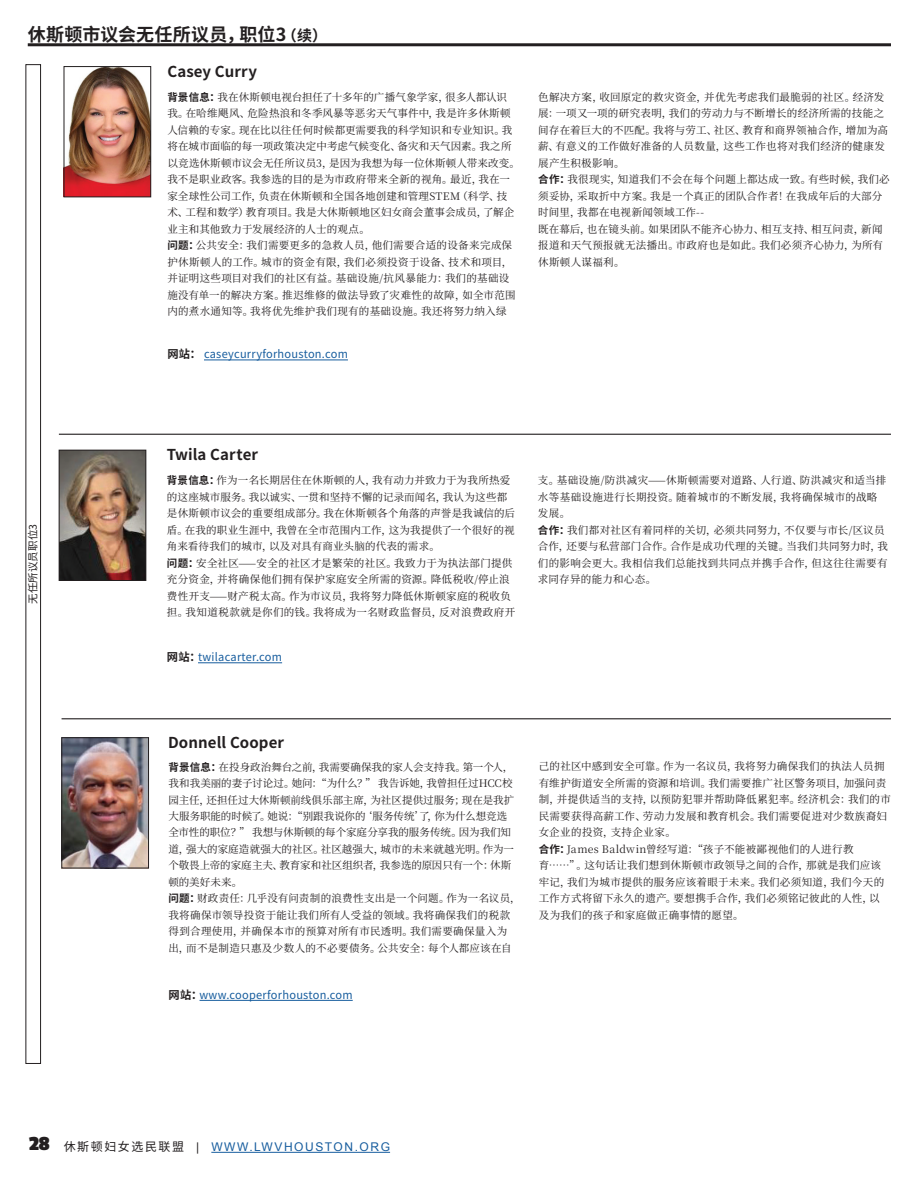
<style>
.page{position:relative;width:918px;height:1188px;background:#fff}
.page>*{position:absolute;margin:0;border:0;box-sizing:border-box;transform-origin:0 0}
.t1{font:700 18px "Source Han Sans CN";letter-spacing:.01em;color:#231f20}
.t2{font:700 15px "Source Han Sans CN";letter-spacing:.01em;color:#231f20}
.t3{font:12px "Arial";letter-spacing:.13em;color:#175d9e}
.t4{font:11.25px "Source Han Sans CN";letter-spacing:.025em;color:#175d9e}
.t5{font:10.5px/16.5px "Source Han Serif SC";letter-spacing:.025em;color:#231f20}
.t6{font:10.5px "Source Han Sans CN";letter-spacing:.01em;color:#231f20}
.s1{font-size:15px}
.s2{font-family:"Source Han Sans CN";font-weight:700}
.s3{font-weight:700;color:#231f20}
.s4{font-family:"Passion One";font-weight:700;font-size:21px;color:#231f20}
.s5{font-family:"Source Han Sans CN";color:#231f20}
.s6{color:#231f20}
</style>
<div class="page">
<hr style="left:211px;top:1152px;width:179px;height:1px;background:#175d9e">
<div style="left:26px;top:64px;width:15px;height:1000px;border:1px solid #231f20"></div>
<hr style="left:59px;top:434px;width:832px;height:1px;background:#231f20">
<img style="left:66px;top:68px;width:83px;height:127px">
<div style="left:64px;top:66px;width:87px;height:131px;border:1px solid #231f20"></div>
<hr style="left:204px;top:360px;width:144px;height:1px;background:#175d9e">
<img style="left:61px;top:452px;width:83px;height:127px">
<div style="left:59px;top:450px;width:87px;height:131px;border:1px solid #231f20"></div>
<hr style="left:198px;top:663px;width:84px;height:1px;background:#175d9e">
<hr style="left:28px;top:43px;width:863px;height:3px;background:#231f20">
<hr style="left:62px;top:718px;width:829px;height:1px;background:#231f20">
<img style="left:64px;top:739px;width:83px;height:127px">
<div style="left:62px;top:737px;width:87px;height:131px;border:1px solid #231f20"></div>
<hr style="left:200px;top:1000px;width:153px;height:1px;background:#175d9e">
<h1 class="t1" style="left:28px;top:25px;width:301px">休斯顿市议会无任所议员，职位3<span class="s1">（续）</span></h1>
<p class="t6" style="left:27px;top:604px;width:82px;rotate:-90deg">无任所议员职位3</p>
<h2 class="t2" style="left:167px;top:63px;width:91px">Casey Curry</h2>
<p class="t5" style="left:167px;top:89px;width:354px"><span class="s2">背景信息：</span>我在休斯顿电视台担任了十多年的广播气象学家，很多人都认识<br>我。在哈维飓风、危险热浪和冬季风暴等恶劣天气事件中，我是许多休斯顿人信赖的专家。现在比以往任何时候都更需要我的科学知识和专业知识。我将在城市面临的每一项政策决定中考虑气候变化、备灾和天气因素。我之所以竞选休斯顿市议会无任所议员3，是因为我想为每一位休斯顿人带来改变。我不是职业政客。我参选的目的是为市政府带来全新的视角。最近，我在一家全球性公司工作，负责在休斯顿和全国各地创建和管理STEM（科学、技术、工程和数学）教育项目。我是大休斯顿地区妇女商会董事会成员，了解企业主和其他致力于发展经济的人士的观点。<br><span class="s2">问题：</span>公共安全：我们需要更多的急救人员，他们需要合适的设备来完成保护休斯顿人的工作。城市的资金有限，我们必须投资于设备、技术和项目，并证明这些项目对我们的社区有益。基础设施/抗风暴能力：我们的基础设施没有单一的解决方案。推迟维修的做法导致了灾难性的故障，如全市范围内的煮水通知等。我将优先维护我们现有的基础设施。我还将努力纳入绿</p>
<p class="t5" style="left:538px;top:89px;width:353px">色解决方案，收回原定的救灾资金，并优先考虑我们最脆弱的社区。经济发展：一项又一项的研究表明，我们的劳动力与不断增长的经济所需的技能之间存在着巨大的不匹配。我将与劳工、社区、教育和商界领袖合作，增加为高薪、有意义的工作做好准备的人员数量，这些工作也将对我们经济的健康发展产生积极影响。<br><span class="s2">合作：</span>我很现实，知道我们不会在每个问题上都达成一致。有些时候，我们必须妥协，采取折中方案。我是一个真正的团队合作者！在我成年后的大部分时间里，我都在电视新闻领域工作--<br>既在幕后，也在镜头前。如果团队不能齐心协力、相互支持、相互问责，新闻报道和天气预报就无法播出。市政府也是如此。我们必须齐心协力，为所有休斯顿人谋福利。</p>
<p class="t4" style="left:167px;top:348px;width:182px"><span class="s3">网站：</span> caseycurryforhouston.com</p>
<h2 class="t2" style="left:167px;top:446px;width:93px">Twila Carter</h2>
<p class="t5" style="left:167px;top:473px;width:350px"><span class="s2">背景信息：</span>作为一名长期居住在休斯顿的人，我有动力并致力于为我所热爱的这座城市服务。我以诚实、一贯和坚持不懈的记录而闻名，我认为这些都是休斯顿市议会的重要组成部分。我在休斯顿各个角落的声誉是我诚信的后盾。在我的职业生涯中，我曾在全市范围内工作，这为我提供了一个很好的视角来看待我们的城市，以及对具有商业头脑的代表的需求。<br><span class="s2">问题：</span>安全社区——安全的社区才是繁荣的社区。我致力于为执法部门提供充分资金，并将确保他们拥有保护家庭安全所需的资源。降低税收/停止浪费性开支——财产税太高。作为市议员，我将努力降低休斯顿家庭的税收负担。我知道税款就是你们的钱。我将成为一名财政监督员，反对浪费政府开</p>
<p class="t5" style="left:538px;top:473px;width:352px">支。基础设施/防洪减灾——休斯顿需要对道路、人行道、防洪减灾和适当排水等基础设施进行长期投资。随着城市的不断发展，我将确保城市的战略发展。<br><span class="s2">合作：</span>我们都对社区有着同样的关切，必须共同努力，不仅要与市长/区议员合作，还要与私营部门合作。合作是成功代理的关键。当我们共同努力时，我们的影响会更大。我相信我们总能找到共同点并携手合作，但这往往需要有求同存异的能力和心态。</p>
<p class="t4" style="left:167px;top:651px;width:117px"><span class="s3">网站：</span>twilacarter.com</p>
<h2 class="t2" style="left:168px;top:734px;width:118px">Donnell Cooper</h2>
<p class="t5" style="left:168px;top:759px;width:354px"><span class="s2">背景信息：</span>在投身政治舞台之前，我需要确保我的家人会支持我。第一个人，我和我美丽的妻子讨论过。她问：“为什么？” 我告诉她，我曾担任过HCC校园主任，还担任过大休斯顿前线俱乐部主席，为社区提供过服务；现在是我扩大服务职能的时候了。她说：“别跟我说你的‘服务传统’了，你为什么想竞选<br>全市性的职位？” 我想与休斯顿的每个家庭分享我的服务传统。因为我们知道，强大的家庭造就强大的社区。社区越强大，城市的未来就越光明。作为一个敬畏上帝的家庭主夫、教育家和社区组织者，我参选的原因只有一个：休斯顿的美好未来。<br><span class="s2">问题：</span>财政责任：几乎没有问责制的浪费性支出是一个问题。作为一名议员，我将确保市领导投资于能让我们所有人受益的领域。我将确保我们的税款得到合理使用，并确保本市的预算对所有市民透明。我们需要确保量入为<br>出，而不是制造只惠及少数人的不必要债务。公共安全：每个人都应该在自</p>
<p class="t5" style="left:539px;top:759px;width:354px">己的社区中感到安全可靠。作为一名议员，我将努力确保我们的执法人员拥有维护街道安全所需的资源和培训。我们需要推广社区警务项目，加强问责制，并提供适当的支持，以预防犯罪并帮助降低累犯率。经济机会：我们的市民需要获得高薪工作、劳动力发展和教育机会。我们需要促进对少数族裔妇女企业的投资，支持企业家。<br><span class="s2">合作：</span>James Baldwin曾经写道：“孩子不能被鄙视他们的人进行教育……”。这句话让我们想到休斯顿市政领导之间的合作，那就是我们应该牢记，我们为城市提供的服务应该着眼于未来。我们必须知道，我们今天的工作方式将留下永久的遗产。要想携手合作，我们必须铭记彼此的人性，以及为我们的孩子和家庭做正确事情的愿望。</p>
<p class="t4" style="left:168px;top:988px;width:186px"><span class="s3">网站：</span>www.cooperforhouston.com</p>
<p class="t3" style="left:29px;top:1139px;width:363px"><span class="s4">28</span> <span class="s5">休斯顿妇女选民联盟</span> <span class="s6">|</span> WWW.LWVHOUSTON.ORG</p>
</div>
